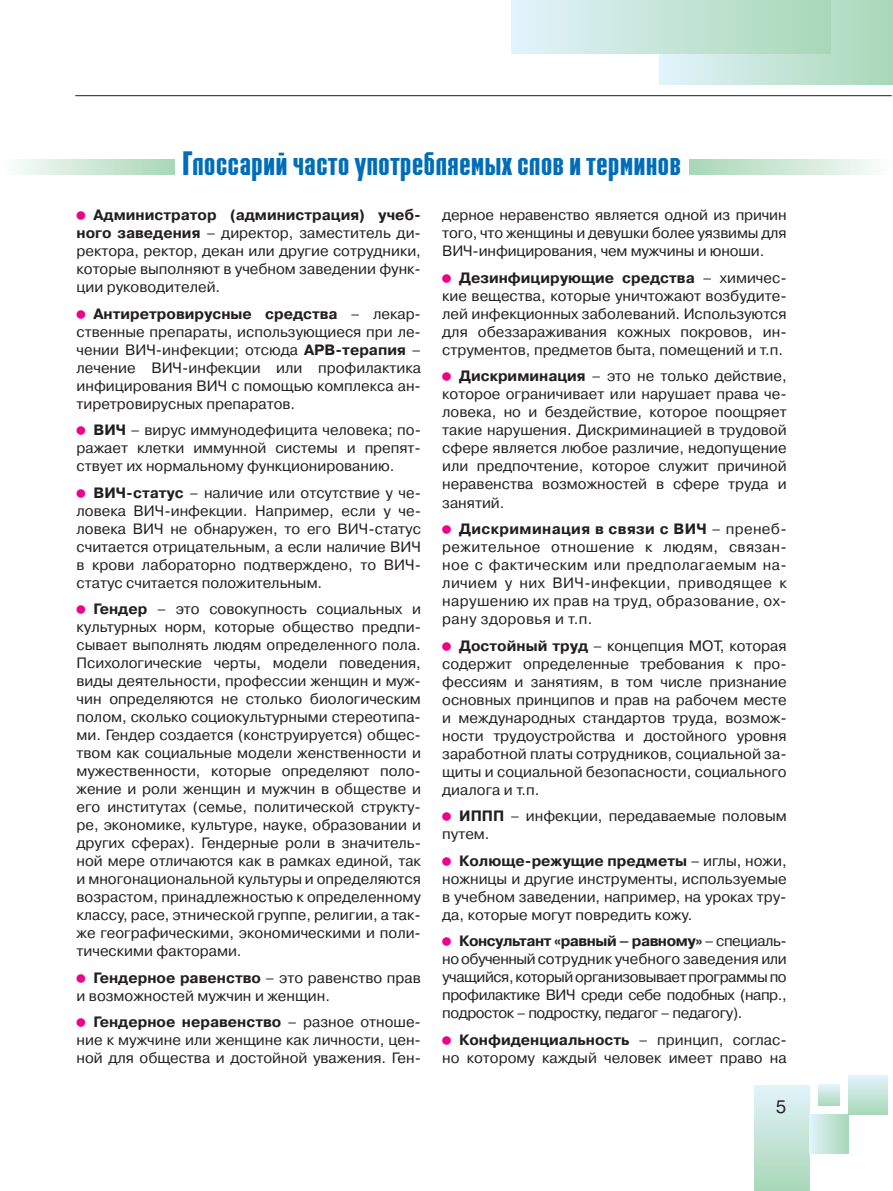
<style>
.page{position:relative;width:893px;height:1191px;background:#fff}
.page>*{position:absolute;margin:0;border:0;box-sizing:border-box;transform-origin:0 0}
.Оглавление_глав{font:33px "Rubic";color:#006db8}
.t1{font:18px "Pragmatica C";color:#231f20}
.t2{font:15px/18px "Pragmatica C";color:#231f20;text-align:justify}
.t3{font:15px/18px "Pragmatica C";letter-spacing:.025em;color:#231f20}
.s1{font-family:"Signs";color:#ed028c}
.s2{font-weight:700}
</style>
<div class="page">
<div style="left:754px;top:1085px;width:56px;height:105px;background:linear-gradient(to bottom,#e2f3fb,#a9d7b8)"></div>
<div style="left:809px;top:1114px;width:39px;height:39px;background:linear-gradient(to right,#e2f4fb,#a9d8b8)"></div>
<div style="left:848px;top:1075px;width:39px;height:39px;background:linear-gradient(to bottom,#e2f4fb,#a9d8b8)"></div>
<div style="left:818px;top:1084px;width:22px;height:22px;background:linear-gradient(to bottom,#e4f4fd,#addabd)"></div>
<div style="left:660px;top:0;width:233px;height:85px;background:linear-gradient(to right,#e2f3fb,#a8d7b7)"></div>
<div style="left:511px;top:0;width:319px;height:54px;background:linear-gradient(to right,#e2f3fb,#a8d7b7)"></div>
<hr style="left:75px;top:95px;width:817px;height:1px;background:#231f20">
<svg style="left:18px;top:160px;width:156px;height:14px;background:#cde8d5"></svg>
<svg style="left:689px;top:159px;width:185px;height:15px;background:#cde7d5"></svg>
<p class="Оглавление_глав" style="left:182px;top:143px;width:501px">Глоссарий часто употребляемых слов и терминов</p>
<p class="t2" style="left:77px;top:206px;width:346px"><span class="s1">²</span> <span class="s2">Администратор (администрация) учеб&shy;ного заведения</span> – директор, заместитель ди&shy;ректора, ректор, декан или другие сотрудники, которые выполняют в учебном заведении функ&shy;ции руководителей.</p>
<p class="t2" style="left:77px;top:305px;width:346px"><span class="s1">²</span> <span class="s2">Антиретровирусные средства</span> – лекар&shy;ственные препараты, использующиеся при ле&shy;чении ВИЧ-инфекции; отсюда <span class="s2">АРВ-терапия</span> – лечение ВИЧ-инфекции или профилактика инфицирования ВИЧ с помощью комплекса ан&shy;тиретровирусных препаратов.</p>
<p class="t2" style="left:77px;top:421px;width:346px"><span class="s1">²</span> <span class="s2">ВИЧ</span> – вирус иммунодефицита человека; по&shy;ражает клетки иммунной системы и препят&shy;ствует их нормальному функционированию.</p>
<p class="t2" style="left:77px;top:484px;width:346px"><span class="s1">²</span> <span class="s2">ВИЧ-статус</span> – наличие или отсутствие у че&shy;ловека ВИЧ-инфекции. Например, если у че&shy;ловека ВИЧ не обнаружен, то его ВИЧ-статус считается отрицательным, а если наличие ВИЧ в крови лабораторно подтверждено, то ВИЧ&shy;статус считается положительным.</p>
<p class="t2" style="left:77px;top:600px;width:346px;text-align:left"><span class="s1">²</span> <span class="s2">Гендер</span> – это совокупность социальных и культурных норм, которые общество предпи&shy;сывает выполнять людям определенного пола.<br>Психологические черты, модели поведения, виды деятельности, профессии женщин и муж&shy;чин определяются не столько биологическим полом, сколько социокультурными стереотипа&shy;ми. Гендер создается (конструируется) общес&shy;твом как социальные модели женственности и мужественности, которые определяют поло&shy;жение и роли женщин и мужчин в обществе и его институтах (семье, политической структу&shy;ре, экономике, культуре, науке, образовании и других сферах). Гендерные роли в значитель&shy;ной мере отличаются как в рамках единой, так и многонациональной культуры и определяются возрастом, принадлежностью к определенному классу, расе, этнической группе, религии, а так&shy;же географическими, экономическими и поли&shy;тическими факторами.</p>
<p class="t2" style="left:77px;top:969px;width:346px"><span class="s1">²</span> <span class="s2">Гендерное равенство</span> – это равенство прав и возможностей мужчин и женщин.</p>
<p class="t2" style="left:77px;top:1013px;width:346px"><span class="s1">²</span> <span class="s2">Гендерное неравенство</span> – разное отноше&shy;ние к мужчине или женщине как личности, цен&shy;ной для общества и достойной уважения. Ген-</p>
<p class="t2" style="left:442px;top:206px;width:346px">дерное неравенство является одной из причин того, что женщины и девушки более уязвимы для ВИЧ-инфицирования, чем мужчины и юноши.</p>
<p class="t2" style="left:442px;top:269px;width:346px;text-align:left"><span class="s1">²</span> <span class="s2">Дезинфицирующие средства</span> – химичес&shy;кие вещества, которые уничтожают возбудите&shy;лей инфекционных заболеваний. Используются для обеззараживания кожных покровов, ин&shy;струментов, предметов быта, помещений и т.п.</p>
<p class="t2" style="left:442px;top:367px;width:346px"><span class="s1">²</span> <span class="s2">Дискриминация</span> – это не только действие, которое ограничивает или нарушает права че&shy;ловека, но и бездействие, которое поощряет такие нарушения. Дискриминацией в трудовой сфере является любое различие, недопущение или предпочтение, которое служит причиной неравенства возможностей в сфере труда и занятий.</p>
<p class="t3" style="left:442px;top:520px;width:346px"><span class="s1">²</span> <span class="s2">Дискриминация в связи с ВИЧ</span> – пренеб&shy;режительное отношение к людям, связан&shy;ное с фактическим или предполагаемым на&shy;личием у них ВИЧ-инфекции, приводящее к нарушению их прав на труд, образование, ох&shy;рану здоровья и т.п.</p>
<p class="t2" style="left:442px;top:636px;width:346px"><span class="s1">²</span> <span class="s2">Достойный труд</span> – концепция МОТ, которая содержит определенные требования к про&shy;фессиям и занятиям, в том числе признание основных принципов и прав на рабочем месте и международных стандартов труда, возмож&shy;ности трудоустройства и достойного уровня заработной платы сотрудников, социальной за&shy;щиты и социальной безопасности, социального диалога и т.п.</p>
<p class="t2" style="left:442px;top:807px;width:346px"><span class="s1">²</span> <span class="s2">ИППП</span> – инфекции, передаваемые половым путем.</p>
<p class="t2" style="left:442px;top:851px;width:346px"><span class="s1">²</span> <span class="s2">Колюще-режущие предметы</span> – иглы, ножи, ножницы и другие инструменты, используемые в учебном заведении, например, на уроках тру&shy;да, которые могут повредить кожу.</p>
<p class="t2" style="left:442px;top:932px;width:346px"><span class="s1">²</span> <span class="s2">Консультант «равный – равному»</span> – специаль&shy;но обученный сотрудник учебного заведения или учащийся, который организовывает программы по профилактике ВИЧ среди себе подобных (напр., подросток – подростку, педагог – педагогу).</p>
<p class="t2" style="left:442px;top:1031px;width:346px"><span class="s1">²</span> <span class="s2">Конфиденциальность</span> – принцип, соглас&shy;но которому каждый человек имеет право на</p>
<p class="t1" style="left:776px;top:1097px;width:12px">5</p>
</div>
